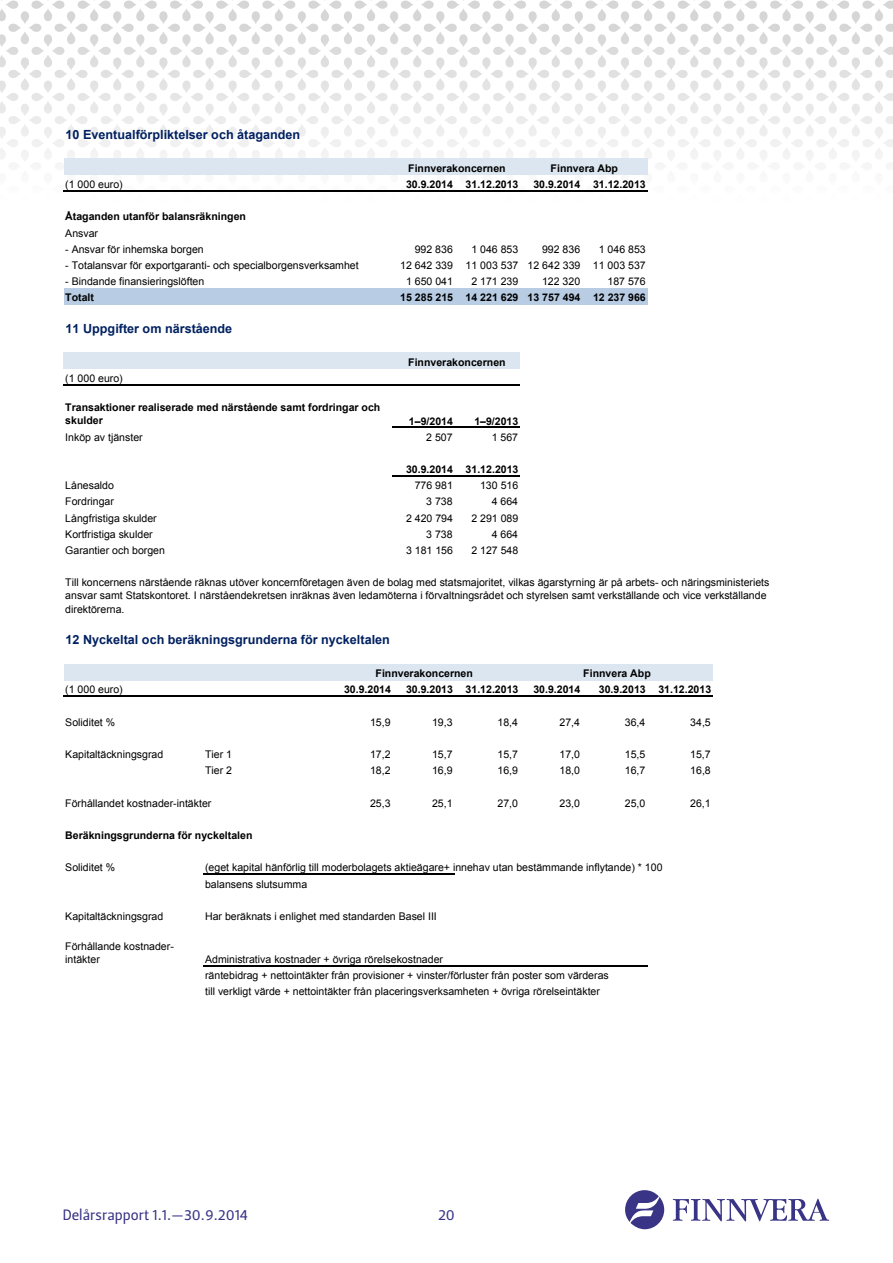
<style>
.page{position:relative;width:893px;height:1263px;background:#fff}
.page>*{position:absolute;margin:0;border:0;box-sizing:border-box;transform-origin:0 0}
.t1{font:15px "Leitura Sans Grot 2";color:#393486}
.t2{font:700 12.6px "Arial";color:#002060}
.t3{font:10.5px/16.2px "Arial";color:#000}
.t4{font:700 10.5px/13.6px "Arial";color:#000}
</style>
<div class="page">
<svg style="left:0;top:0;width:302px;height:192px"></svg>
<svg style="left:302px;top:0;width:323px;height:192px"></svg>
<svg style="left:625px;top:0;width:268px;height:192px"></svg>
<svg style="left:625px;top:1190px;width:39px;height:39px"></svg>
<svg style="left:673px;top:1198px;width:156px;height:23px"></svg>
<div style="left:64px;top:158px;width:583px;height:17px;background:#dce6f1"></div>
<div style="left:64px;top:288px;width:583px;height:16px;background:#b8cce4"></div>
<div style="left:64px;top:353px;width:456px;height:16px;background:#dce6f1"></div>
<div style="left:64px;top:664px;width:649px;height:16px;background:#dce6f1"></div>
<hr style="left:63px;top:190px;width:584px;height:1px;background:#000">
<hr style="left:63px;top:384px;width:457px;height:1px;background:#000">
<hr style="left:392px;top:427px;width:128px;height:1px;background:#000">
<hr style="left:392px;top:475px;width:128px;height:1px;background:#000">
<hr style="left:63px;top:696px;width:650px;height:1px;background:#000">
<hr style="left:203px;top:874px;width:252px;height:1px;background:#000">
<hr style="left:203px;top:965px;width:444px;height:1px;background:#000">
<p class="t2" style="left:66px;top:126px;width:236px">10 Eventualförpliktelser och åtaganden</p>
<p class="t3" style="left:65px;top:176px;width:59px">(1 000 euro)</p>
<p class="t4" style="left:406px;top:178px;width:114px">30.9.2014 31.12.2013</p>
<p class="t4" style="left:533px;top:178px;width:114px">30.9.2014 31.12.2013</p>
<p class="t4" style="left:65px;top:210px;width:182px">Åtaganden utanför balansräkningen</p>
<p class="t3" style="left:65px;top:225px;width:34px">Ansvar</p>
<p class="t3" style="left:65px;top:241px;width:140px">- Ansvar för inhemska borgen</p>
<p class="t3" style="left:415px;top:241px;width:40px">992 836</p>
<p class="t3" style="left:471px;top:241px;width:48px">1 046 853</p>
<p class="t3" style="left:542px;top:241px;width:40px">992 836</p>
<p class="t3" style="left:599px;top:241px;width:48px">1 046 853</p>
<p class="t3" style="left:65px;top:257px;width:295px">- Totalansvar för exportgaranti- och specialborgensverksamhet</p>
<p class="t3" style="left:400px;top:257px;width:247px">12 642 339 11 003 537 12 642 339 11 003 537</p>
<p class="t3" style="left:65px;top:273px;width:141px">- Bindande finansieringslöften</p>
<p class="t3" style="left:406px;top:273px;width:48px">1 650 041</p>
<p class="t3" style="left:471px;top:273px;width:48px">2 171 239</p>
<p class="t3" style="left:542px;top:273px;width:40px">122 320</p>
<p class="t3" style="left:607px;top:273px;width:40px">187 576</p>
<p class="t4" style="left:65px;top:291px;width:30px">Totalt</p>
<p class="t4" style="left:400px;top:291px;width:247px">15 285 215 14 221 629 13 757 494 12 237 966</p>
<p class="t2" style="left:66px;top:320px;width:168px">11 Uppgifter om närstående</p>
<p class="t3" style="left:65px;top:370px;width:59px">(1 000 euro)</p>
<p class="t4" style="left:409px;top:414px;width:46px">1–9/2014</p>
<p class="t4" style="left:474px;top:414px;width:46px">1–9/2013</p>
<p class="t3" style="left:65px;top:429px;width:79px">Inköp av tjänster</p>
<p class="t3" style="left:426px;top:429px;width:28px">2 507</p>
<p class="t3" style="left:492px;top:429px;width:28px">1 567</p>
<p class="t4" style="left:406px;top:463px;width:114px">30.9.2014 31.12.2013</p>
<p class="t3" style="left:65px;top:477px;width:50px">Lånesaldo</p>
<p class="t3" style="left:415px;top:477px;width:40px">776 981</p>
<p class="t3" style="left:480px;top:477px;width:40px">130 516</p>
<p class="t3" style="left:65px;top:494px;width:50px">Fordringar</p>
<p class="t3" style="left:426px;top:494px;width:28px">3 738</p>
<p class="t3" style="left:492px;top:494px;width:28px">4 664</p>
<p class="t3" style="left:65px;top:510px;width:93px">Långfristiga skulder</p>
<p class="t3" style="left:406px;top:510px;width:48px">2 420 794</p>
<p class="t3" style="left:471px;top:510px;width:48px">2 291 089</p>
<p class="t3" style="left:65px;top:526px;width:89px">Kortfristiga skulder</p>
<p class="t3" style="left:426px;top:526px;width:28px">3 738</p>
<p class="t3" style="left:492px;top:526px;width:28px">4 664</p>
<p class="t3" style="left:65px;top:542px;width:101px">Garantier och borgen</p>
<p class="t3" style="left:406px;top:542px;width:48px">3 181 156</p>
<p class="t3" style="left:471px;top:542px;width:48px">2 127 548</p>
<p class="t4" style="left:408px;top:161px;width:99px">Finnverakoncernen</p>
<p class="t4" style="left:551px;top:161px;width:69px">Finnvera Abp</p>
<p class="t4" style="left:408px;top:356px;width:99px">Finnverakoncernen</p>
<p class="t4" style="left:65px;top:400px;width:317px">Transaktioner realiserade med närstående samt fordringar och skulder</p>
<p class="t3" style="left:65px;top:576px;width:706px;line-height:13px">Till koncernens närstående räknas utöver koncernföretagen även de bolag med statsmajoritet, vilkas ägarstyrning är på arbets- och näringsministeriets ansvar samt Statskontoret. I närståendekretsen inräknas även ledamöterna i förvaltningsrådet och styrelsen samt verkställande och vice verkställande direktörerna.</p>
<p class="t2" style="left:66px;top:631px;width:326px">12 Nyckeltal och beräkningsgrunderna för nyckeltalen</p>
<p class="t3" style="left:65px;top:682px;width:59px">(1 000 euro)</p>
<p class="t4" style="left:344px;top:683px;width:48px">30.9.2014</p>
<p class="t4" style="left:406px;top:683px;width:114px">30.9.2013 31.12.2013</p>
<p class="t4" style="left:533px;top:683px;width:48px">30.9.2014</p>
<p class="t4" style="left:599px;top:683px;width:114px">30.9.2013 31.12.2013</p>
<p class="t3" style="left:65px;top:714px;width:51px">Soliditet %</p>
<p class="t3" style="left:370px;top:714px;width:22px">15,9</p>
<p class="t3" style="left:432px;top:714px;width:22px">19,3</p>
<p class="t3" style="left:497px;top:714px;width:22px">18,4</p>
<p class="t3" style="left:559px;top:714px;width:22px">27,4</p>
<p class="t3" style="left:625px;top:714px;width:22px">36,4</p>
<p class="t3" style="left:690px;top:714px;width:22px">34,5</p>
<p class="t3" style="left:65px;top:746px;width:99px">Kapitaltäckningsgrad</p>
<p class="t3" style="left:205px;top:746px;width:28px">Tier 1</p>
<p class="t3" style="left:370px;top:746px;width:22px">17,2</p>
<p class="t3" style="left:432px;top:746px;width:22px">15,7</p>
<p class="t3" style="left:497px;top:746px;width:22px">15,7</p>
<p class="t3" style="left:559px;top:746px;width:22px">17,0</p>
<p class="t3" style="left:625px;top:746px;width:22px">15,5</p>
<p class="t3" style="left:690px;top:746px;width:22px">15,7</p>
<p class="t3" style="left:205px;top:763px;width:28px">Tier 2</p>
<p class="t3" style="left:370px;top:763px;width:22px">18,2</p>
<p class="t3" style="left:432px;top:763px;width:22px">16,9</p>
<p class="t3" style="left:497px;top:763px;width:22px">16,9</p>
<p class="t3" style="left:559px;top:763px;width:22px">18,0</p>
<p class="t3" style="left:625px;top:763px;width:22px">16,7</p>
<p class="t3" style="left:690px;top:763px;width:22px">16,8</p>
<p class="t3" style="left:65px;top:795px;width:148px">Förhållandet kostnader-intäkter</p>
<p class="t3" style="left:370px;top:795px;width:22px">25,3</p>
<p class="t3" style="left:432px;top:795px;width:22px">25,1</p>
<p class="t3" style="left:497px;top:795px;width:22px">27,0</p>
<p class="t3" style="left:559px;top:795px;width:22px">23,0</p>
<p class="t3" style="left:625px;top:795px;width:22px">25,0</p>
<p class="t3" style="left:690px;top:795px;width:22px">26,1</p>
<p class="t4" style="left:65px;top:829px;width:189px">Beräkningsgrunderna för nyckeltalen</p>
<p class="t3" style="left:65px;top:860px;width:51px">Soliditet %</p>
<p class="t3" style="left:205px;top:860px;width:459px">(eget kapital hänförlig till moderbolagets aktieägare+ innehav utan bestämmande inflytande) * 100 balansens slutsumma</p>
<p class="t3" style="left:65px;top:908px;width:99px">Kapitaltäckningsgrad</p>
<p class="t3" style="left:205px;top:908px;width:233px">Har beräknats i enlighet med standarden Basel III</p>
<p class="t3" style="left:65px;top:939px;width:110px;line-height:13px">Förhållande kostnader&shy;intäkter</p>
<p class="t4" style="left:376px;top:667px;width:99px">Finnverakoncernen</p>
<p class="t4" style="left:583px;top:667px;width:69px">Finnvera Abp</p>
<p class="t3" style="left:205px;top:951px;width:405px">Administrativa kostnader + övriga rörelsekostnader<br>räntebidrag + nettointäkter från provisioner + vinster/förluster från poster som värderas till verkligt värde + nettointäkter från placeringsverksamheten + övriga rörelseintäkter</p>
<h1 class="t1" style="left:63px;top:1205px;width:187px">Delårsrapport 1.1.—30.9.2014</h1>
<h1 class="t1" style="left:438px;top:1205px;width:18px">20</h1>
</div>
